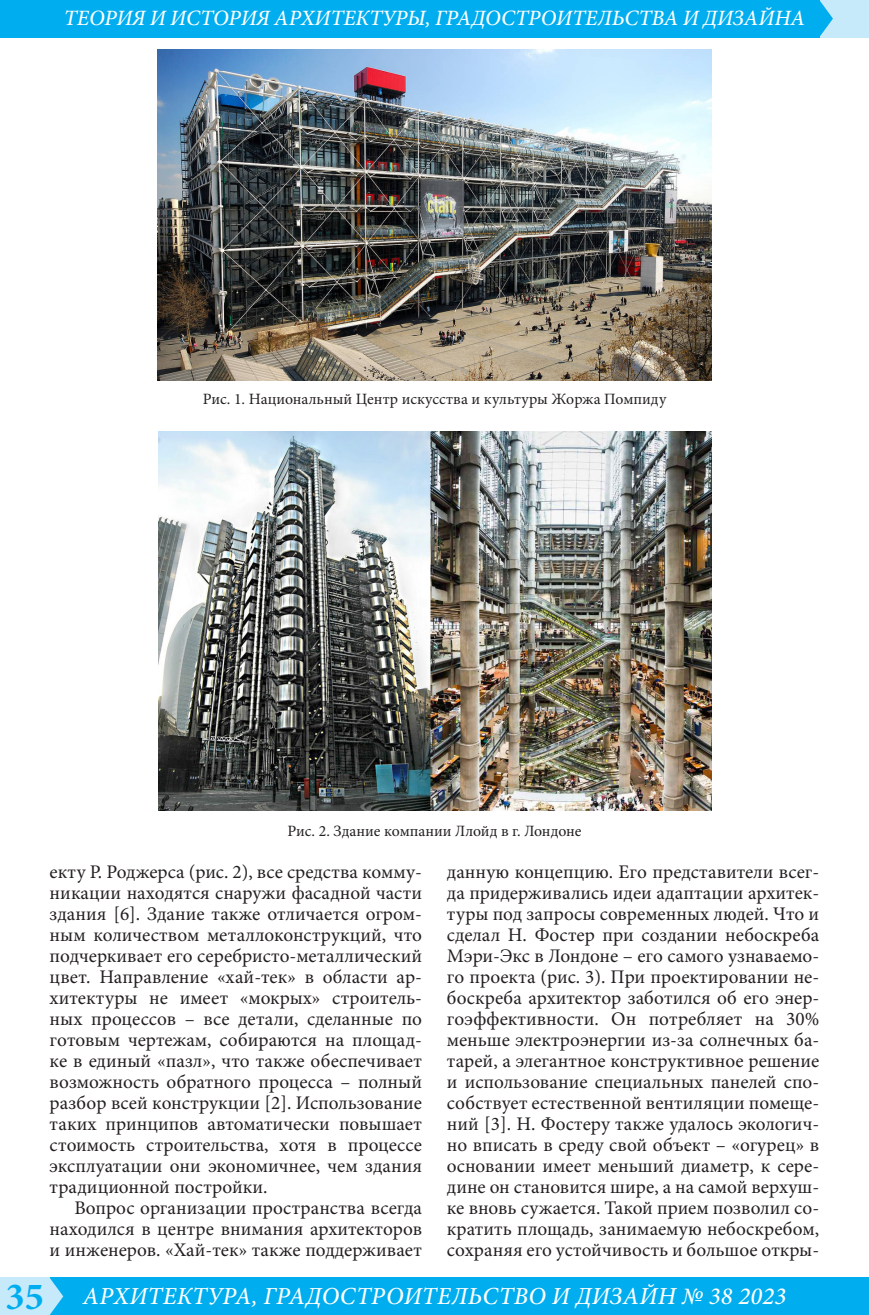
<style>
.page{position:relative;width:869px;height:1315px;background:#fff}
.page>*{position:absolute;margin:0;border:0;box-sizing:border-box;transform-origin:0 0}
.t1{font:italic 500 24.5px "Minion Pro";letter-spacing:.01em;color:#fff}
.t2{font:italic 500 21.88px "Minion Pro";letter-spacing:-.01em;color:#fff}
.t3{font:19.25px/21px "Minion Pro";color:#231f20;text-align:justify}
.Рисунок{font:15.75px "Minion Pro";color:#231f20}
.s1{font-weight:700;font-style:normal;font-size:38.5px;color:#00aeef}
</style>
<div class="page">
<div style="left:46px;top:1277px;width:822px;height:38px;background:#00aeef"></div>
<div style="left:819px;top:0;width:49px;height:37px;background:#c6eafa"></div>
<div style="left:0;top:1277px;width:50px;height:38px;background:#c6eafa"></div>
<div style="left:0;top:0;width:819px;height:37px;background:#00aeef"></div>
<svg style="left:50px;top:1278px;width:13px;height:37px"></svg>
<svg style="left:819px;top:0;width:13px;height:37px"></svg>
<img style="left:158px;top:50px;width:553px;height:330px">
<img style="left:159px;top:431px;width:552px;height:379px">
<p class="t2" style="left:64px;top:3px;width:742px">ТЕОРИЯ И ИСТОРИЯ АРХИТЕКТУРЫ, ГРАДОСТРОИТЕЛЬСТВА И ДИЗАЙНА</p>
<p class="Рисунок" style="left:202px;top:389px;width:465px">Рис. 1. Национальный Центр искусства и культуры Жоржа Помпиду</p>
<p class="Рисунок" style="left:287px;top:820px;width:295px">Рис. 2. Здание компании Ллойд в г. Лондоне</p>
<p class="t3" style="left:50px;top:861px;width:374px">екту Р. Роджерса (рис. 2), все средства комму&shy;никации находятся снаружи фасадной части здания [6]. Здание также отличается огром&shy;ным количеством металлоконструкций, что подчеркивает его серебристо-металлический цвет. Направление «хай-тек» в области ар&shy;хитектуры не имеет «мокрых» строитель&shy;ных процессов – все детали, сделанные по готовым чертежам, собираются на площад&shy;ке в единый «пазл», что также обеспечивает возможность обратного процесса – полный разбор всей конструкции [2]. Использование таких принципов автоматически повышает стоимость строительства, хотя в процессе эксплуатации они экономичнее, чем здания традиционной постройки.</p>
<p class="t3" style="left:50px;top:1197px;width:374px;text-indent:25px">Вопрос организации пространства всегда находился в центре внимания архитекторов и инженеров. «Хай-тек» также поддерживает</p>
<p class="t3" style="left:446px;top:861px;width:374px">данную концепцию. Его представители всег&shy;да придерживались идеи адаптации архитек&shy;туры под запросы современных людей. Что и сделал Н. Фостер при создании небоскреба Мэри-Экс в Лондоне – его самого узнаваемо&shy;го проекта (рис. 3). При проектировании не&shy;боскреба архитектор заботился об его энер&shy;гоэффективности. Он потребляет на 30% меньше электроэнергии из-за солнечных ба&shy;тарей, а элегантное конструктивное решение и использование специальных панелей спо&shy;собствует естественной вентиляции помеще&shy;ний [3]. Н. Фостеру также удалось экологич&shy;но вписать в среду свой объект – «огурец» в основании имеет меньший диаметр, к сере&shy;дине он становится шире, а на самой верхуш&shy;ке вновь сужается. Такой прием позволил со&shy;кратить площадь, занимаемую небоскребом, сохраняя его устойчивость и большое откры-</p>
<p class="t1" style="left:6px;top:1279px;width:781px"><span class="s1">35</span> АРХИТЕКТУРА, ГРАДОСТРОИТЕЛЬСТВО И ДИЗАЙН № 38 2023</p>
</div>
